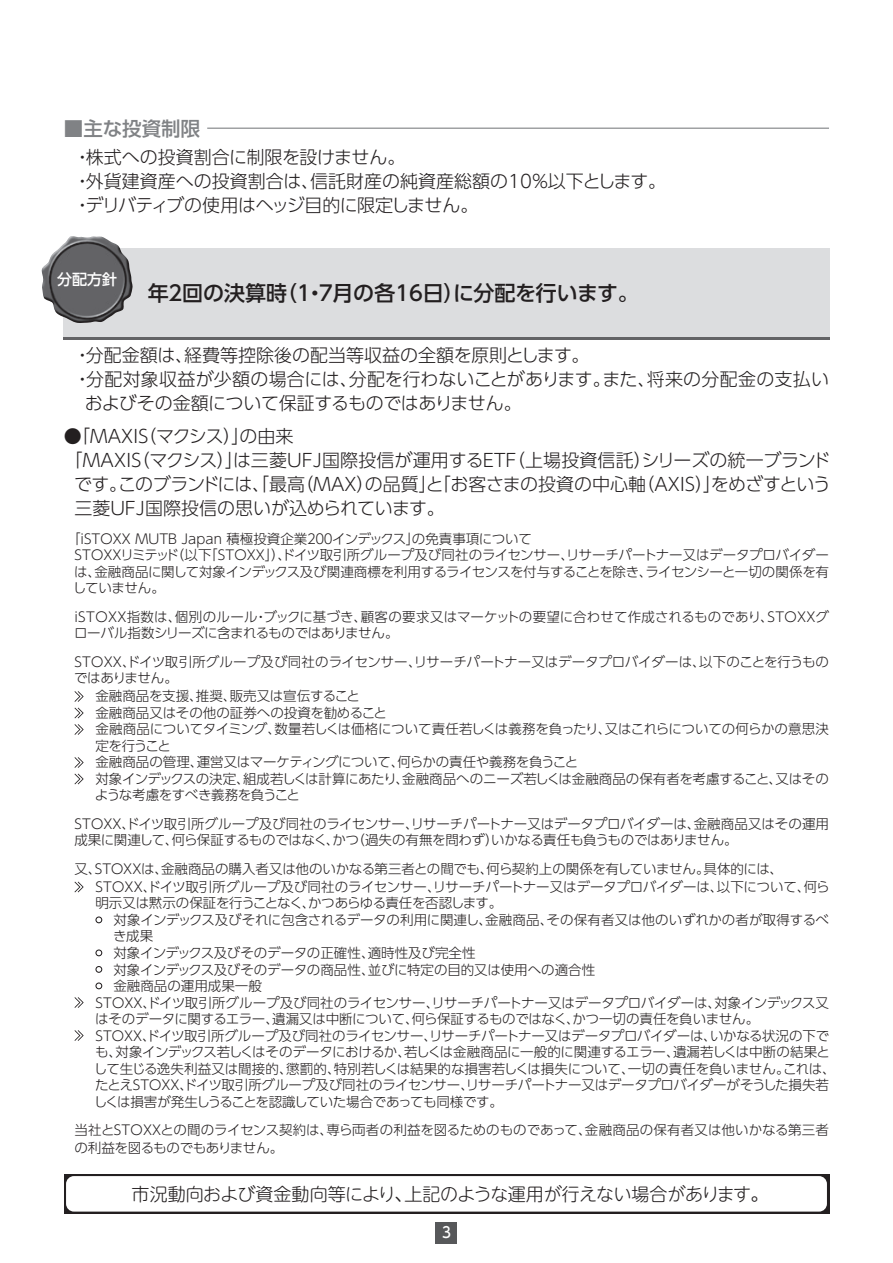
<style>
.page{position:relative;width:893px;height:1263px;background:#fff}
.page>*{position:absolute;margin:0;border:0;box-sizing:border-box;transform-origin:0 0}
.t1{font:500 21px "UD Shin Go Pro";letter-spacing:-.01em;color:#231f20}
.t2{font:500 19.5px "UD Shin Go Pro";color:#808285}
.t3{font:300 18px/24px "UD Shin Go Pro";letter-spacing:-.01em;color:#231f20}
.t4{font:300 18px "UD Shin Go Pro";letter-spacing:-.04em;color:#231f20}
.t5{font:300 18px "UD Shin Go Pro";letter-spacing:.015em;color:#231f20}
.t6{font:300 18px "UD Shin M Go Pro";letter-spacing:-.01em;color:#231f20}
.t7{font:300 18px "UD Shin Go Pro";letter-spacing:-.1em;color:#231f20}
.t8{font:500 15px "UD Shin Go Pro";color:#fff}
.t9{font:500 15px "UD Shin Go Pro";color:#fff;scale:.9 1}
.t10{font:300 13.5px/16.5px "UD Shin Go Pro";letter-spacing:-.015em;color:#231f20}
</style>
<div class="page">
<div style="left:436px;top:1222px;width:21px;height:21px;background:#57585a"></div>
<hr style="left:207px;top:128px;width:622px;height:1px;background:#808285">
<div style="left:63px;top:248px;width:766px;height:92px;background:#dcdddf"></div>
<hr style="left:63px;top:337px;width:766px;height:3px;background:#636366">
<img style="left:41px;top:236px;width:92px;height:87px">
<svg style="left:74px;top:691px;width:10px;height:11px"></svg>
<svg style="left:74px;top:708px;width:10px;height:10px"></svg>
<svg style="left:74px;top:724px;width:10px;height:11px"></svg>
<svg style="left:74px;top:757px;width:10px;height:11px"></svg>
<svg style="left:74px;top:774px;width:10px;height:10px"></svg>
<svg style="left:74px;top:882px;width:10px;height:10px"></svg>
<div style="left:95px;top:916px;width:7px;height:7px;border:1px solid #231f20;border-radius:50%"></div>
<div style="left:95px;top:949px;width:7px;height:7px;border:1px solid #231f20;border-radius:50%"></div>
<div style="left:95px;top:966px;width:7px;height:7px;border:1px solid #231f20;border-radius:50%"></div>
<div style="left:95px;top:982px;width:7px;height:7px;border:1px solid #231f20;border-radius:50%"></div>
<svg style="left:74px;top:997px;width:10px;height:11px"></svg>
<svg style="left:74px;top:1030px;width:10px;height:11px"></svg>
<svg style="left:64px;top:1174px;width:765px;height:39px;background:#413e3f"></svg>
<div style="left:66px;top:1176px;width:761px;height:35px;background:#fff;border-radius:8px"></div>
<h2 class="t2" style="left:64px;top:112px;width:138px">■主な投資制限</h2>
<h3 class="t3" style="left:73px;top:145px;width:594px">・株式への投資割合に制限を設けません。<br>・外貨建資産への投資割合は、信託財産の純資産総額の10％以下とします。・デリバティブの使用はヘッジ目的に限定しません。</h3>
<p class="t8" style="left:57px;top:267px;width:61px">分配方針</p>
<h1 class="t1" style="left:148px;top:276px;width:492px">年２回の決算時（１・７月の各16日）に分配を行います。</h1>
<h3 class="t3" style="left:73px;top:342px;width:518px">・分配金額は、経費等控除後の配当等収益の全額を原則とします。</h3>
<h3 class="t5" style="left:73px;top:364px;width:757px">・分配対象収益が少額の場合には、分配を行わないことがあります。また、将来の分配金の支払い</h3>
<h3 class="t3" style="left:85px;top:390px;width:438px">およびその金額について保証するものではありません。</h3>
<h3 class="t7" style="left:64px;top:421px;width:231px">●「ＭＡＸＩＳ（マクシス）」の由来</h3>
<h3 class="t3" style="left:65px;top:447px;width:767px">「ＭＡＸＩＳ（マクシス）」は三菱ＵＦＪ国際投信が運用するＥＴＦ（上場投資信託）シリーズの統一ブランド</h3>
<h3 class="t4" style="left:74px;top:469px;width:758px">です。このブランドには、「最高（ＭＡＸ）の品質」と「お客さまの投資の中心軸（ＡＸＩＳ）」をめざすという</h3>
<h3 class="t3" style="left:74px;top:495px;width:372px">三菱ＵＦＪ国際投信の思いが込められています。</h3>
<p class="t10" style="left:73px;top:530px;width:758px;text-indent:-6px">「ｉＳＴＯＸＸ ＭＵＴＢ Ｊａｐａｎ 積極投資企業２００インデックス」の免責事項について<br>STOXXリミテッド（以下「STOXX」）、ドイツ取引所グループ及び同社のライセンサー、リサーチパートナー又はデータプロバイダーは、金融商品に関して対象インデックス及び関連商標を利用するライセンスを付与することを除き、ライセンシーと一切の関係を有していません。</p>
<p class="t10" style="left:74px;top:608px;width:757px">iSTOXX指数は、個別のルール・ブックに基づき、顧客の要求又はマーケットの要望に合わせて作成されるものであり、STOXXグローバル指数シリーズに含まれるものではありません。</p>
<p class="t10" style="left:74px;top:653px;width:756px">STOXX、ドイツ取引所グループ及び同社のライセンサー、リサーチパートナー又はデータプロバイダーは、以下のことを行うものではありません。</p>
<p class="t10" style="left:95px;top:688px;width:736px">金融商品を支援、推奨、販売又は宣伝すること<br>金融商品又はその他の証券への投資を勧めること<br>金融商品についてタイミング、数量若しくは価格について責任若しくは義務を負ったり、又はこれらについての何らかの意思決定を行うこと<br>金融商品の管理、運営又はマーケティングについて、何らかの責任や義務を負うこと<br>対象インデックスの決定、組成若しくは計算にあたり、金融商品へのニーズ若しくは金融商品の保有者を考慮すること、又はそのような考慮をすべき義務を負うこと</p>
<p class="t10" style="left:74px;top:815px;width:756px">STOXX、ドイツ取引所グループ及び同社のライセンサー、リサーチパートナー又はデータプロバイダーは、金融商品又はその運用成果に関連して、何ら保証するものではなく、かつ（過失の有無を問わず）いかなる責任も負うものではありません。</p>
<p class="t10" style="left:95px;top:859px;width:736px;line-height:18px;text-indent:-21px">又、STOXXは、金融商品の購入者又は他のいかなる第三者との間でも、何ら契約上の関係を有していません。具体的には、<br>STOXX、ドイツ取引所グループ及び同社のライセンサー、リサーチパートナー又はデータプロバイダーは、以下について、何ら</p>
<p class="t10" style="left:95px;top:895px;width:408px">明示又は黙示の保証を行うことなく、かつあらゆる責任を否認します。</p>
<p class="t10" style="left:113px;top:911px;width:717px">対象インデックス及びそれに包含されるデータの利用に関連し、金融商品、その保有者又は他のいずれかの者が取得するべ</p>
<p class="t10" style="left:113px;top:928px;width:42px">き成果</p>
<p class="t10" style="left:113px;top:944px;width:364px">対象インデックス及びそのデータの正確性、適時性及び完全性</p>
<p class="t10" style="left:113px;top:961px;width:483px">対象インデックス及びそのデータの商品性、並びに特定の目的又は使用への適合性</p>
<p class="t10" style="left:113px;top:977px;width:150px">金融商品の運用成果一般</p>
<p class="t10" style="left:95px;top:994px;width:735px">STOXX、ドイツ取引所グループ及び同社のライセンサー、リサーチパートナー又はデータプロバイダーは、対象インデックス又</p>
<p class="t10" style="left:95px;top:1010px;width:666px">はそのデータに関するエラー、遺漏又は中断について、何ら保証するものではなく、かつ一切の責任を負いません。</p>
<p class="t10" style="left:95px;top:1027px;width:735px">STOXX、ドイツ取引所グループ及び同社のライセンサー、リサーチパートナー又はデータプロバイダーは、いかなる状況の下で</p>
<p class="t10" style="left:95px;top:1043px;width:736px">も、対象インデックス若しくはそのデータにおけるか、若しくは金融商品に一般的に関連するエラー、遺漏若しくは中断の結果と</p>
<p class="t10" style="left:94px;top:1060px;width:743px">して生じる逸失利益又は間接的、懲罰的、特別若しくは結果的な損害若しくは損失について、一切の責任を負いません。これは、</p>
<p class="t10" style="left:95px;top:1076px;width:735px">たとえSTOXX、ドイツ取引所グループ及び同社のライセンサー、リサーチパートナー又はデータプロバイダーがそうした損失若</p>
<p class="t10" style="left:94px;top:1093px;width:410px">しくは損害が発生しうることを認識していた場合であっても同様です。</p>
<p class="t10" style="left:74px;top:1120px;width:756px;line-height:18px">当社とSTOXXとの間のライセンス契約は、専ら両者の利益を図るためのものであって、金融商品の保有者又は他いかなる第三者の利益を図るものでもありません。</p>
<h3 class="t6" style="left:132px;top:1179px;width:638px">市況動向および資金動向等により、上記のような運用が行えない場合があります。</h3>
<p class="t9" style="left:442px;top:1220px;width:11px">3</p>
</div>
